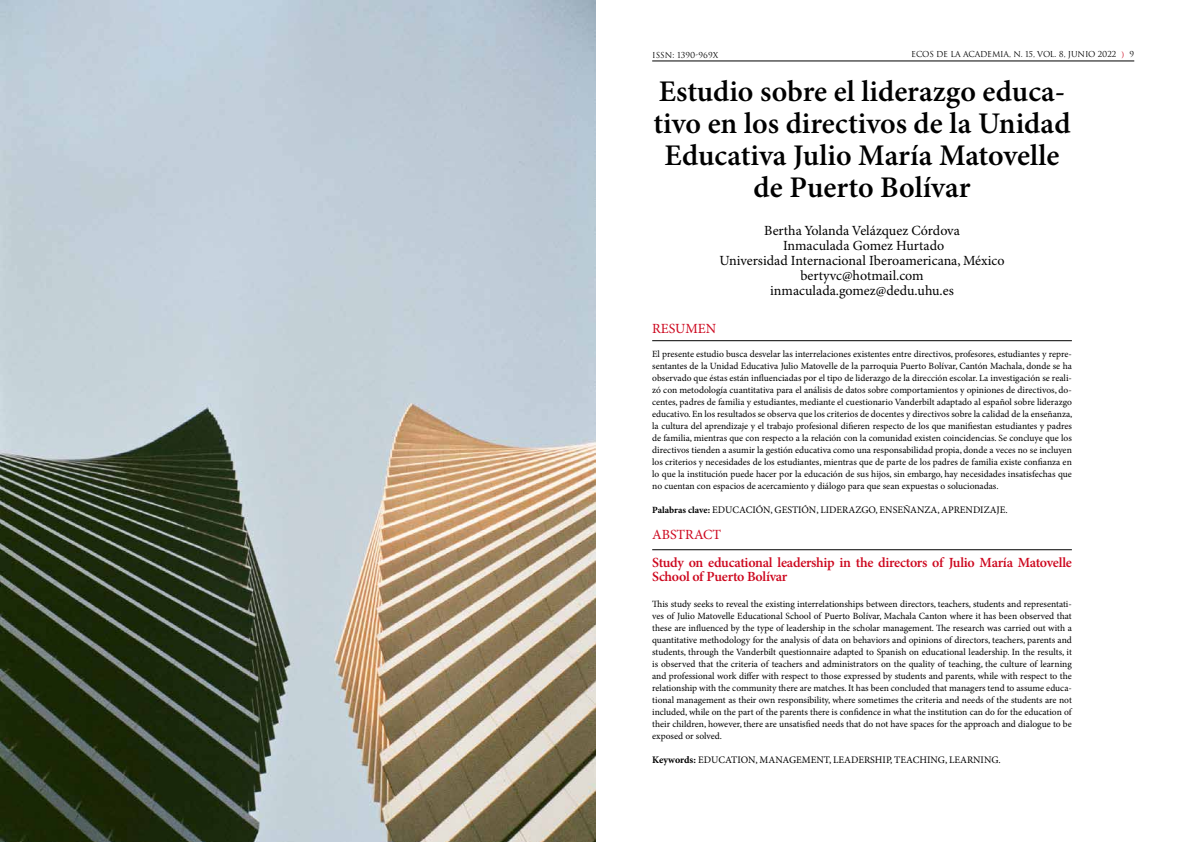
<style>
.page{position:relative;width:1191px;height:842px;background:#fff}
.page>*{position:absolute;margin:0;border:0;box-sizing:border-box;transform-origin:0 0}
.t1{font:600 30px/32px "Minion Pro";color:#000;text-align:center}
.t2{font:14px/15px "Minion Pro";color:#000;text-align:center}
.t3{font:600 14px/14px "Minion Pro";letter-spacing:-.02em;color:#cd071e}
.t4{font:14px "Minion Pro";color:#cd071e}
.t5{font:10px "Minion Pro";color:#000}
.t6{font:9.5px/12px "Minion Pro";color:#000;text-align:justify}
.t7{font:8px "Trajan";letter-spacing:-.02em;color:#000}
.t8{font:8px "Trajan";color:#000}
.s1{font-style:inherit}
.s2{font-family:"Minion Pro";color:#cd071e}
.s3{font-weight:700;font-size:9.5px}
.s4{font-weight:700}
</style>
<div class="page">
<hr style="left:652px;top:61px;width:482px;height:1px;background:#000">
<hr style="left:652px;top:549px;width:419px;height:1px;background:#000">
<hr style="left:652px;top:340px;width:419px;height:1px;background:#000">
<img style="left:0;top:0;width:595px;height:842px">
<p class="t8" style="left:652px;top:50px;width:68px"><span class="s1">ISSN:</span> 1390-969X</p>
<p class="t7" style="left:911px;top:49px;width:224px">ECOS DE LA ACADEMIA, N. 15, VOL. 8, JUNIO 2022 <span class="s2">)</span> 9</p>
<h1 class="t1" style="left:653px;top:77px;width:418px">Estudio sobre el liderazgo educa&shy;tivo en los directivos de la Unidad<br>Educativa Julio María Matovelle de Puerto Bolívar</h1>
<h2 class="t2" style="left:719px;top:224px;width:286px">Bertha Yolanda Velázquez Córdova<br>Inmaculada Gomez Hurtado<br>Universidad Internacional Iberoamericana, México bertyvc@hotmail.com inmaculada.gomez@dedu.uhu.es</h2>
<h2 class="t4" style="left:652px;top:321px;width:65px">RESUMEN</h2>
<p class="t6" style="left:652px;top:349px;width:422px">El presente estudio busca desvelar las interrelaciones existentes entre directivos, profesores, estudiantes y repre&shy;sentantes de la Unidad Educativa Julio Matovelle de la parroquia Puerto Bolívar, Cantón Machala, donde se ha observado que éstas están influenciadas por el tipo de liderazgo de la dirección escolar. La investigación se reali&shy;zó con metodología cuantitativa para el análisis de datos sobre comportamientos y opiniones de directivos, do&shy;centes, padres de familia y estudiantes, mediante el cuestionario Vanderbilt adaptado al español sobre liderazgo educativo. En los resultados se observa que los criterios de docentes y directivos sobre la calidad de la enseñanza, la cultura del aprendizaje y el trabajo profesional difieren respecto de los que manifiestan estudiantes y padres de familia, mientras que con respecto a la relación con la comunidad existen coincidencias. Se concluye que los directivos tienden a asumir la gestión educativa como una responsabilidad propia, donde a veces no se incluyen los criterios y necesidades de los estudiantes, mientras que de parte de los padres de familia existe confianza en lo que la institución puede hacer por la educación de sus hijos, sin embargo, hay necesidades insatisfechas que no cuentan con espacios de acercamiento y diálogo para que sean expuestas o solucionadas.</p>
<p class="t5" style="left:652px;top:504px;width:357px"><span class="s3">Palabras clave:</span> EDUCACIÓN, GESTIÓN, LIDERAZGO, ENSEÑANZA, APRENDIZAJE.</p>
<h2 class="t4" style="left:652px;top:527px;width:71px">ABSTRACT</h2>
<h2 class="t3" style="left:652px;top:556px;width:421px">Study on educational leadership in the directors of Julio María Matovelle<br>School of Puerto Bolívar</h2>
<p class="t6" style="left:652px;top:599px;width:421px">This study seeks to reveal the existing interrelationships between directors, teachers, students and representati&shy;ves of Julio Matovelle Educational School of Puerto Bolívar, Machala Canton where it has been observed that these are influenced by the type of leadership in the scholar management. The research was carried out with a quantitative methodology for the analysis of data on behaviors and opinions of directors, teachers, parents and students, through the Vanderbilt questionnaire adapted to Spanish on educational leadership. In the results, it is observed that the criteria of teachers and administrators on the quality of teaching, the culture of learning and professional work differ with respect to those expressed by students and parents, while with respect to the relationship with the community there are matches. It has been concluded that managers tend to assume educa&shy;tional management as their own responsibility, where sometimes the criteria and needs of the students are not included, while on the part of the parents there is confidence in what the institution can do for the education of their children, however, there are unsatisfied needs that do not have spaces for the approach and dialogue to be exposed or solved.</p>
<p class="t5" style="left:652px;top:754px;width:350px"><span class="s4">Keywords:</span> EDUCATION, MANAGEMENT, LEADERSHIP, TEACHING, LEARNING.</p>
</div>
